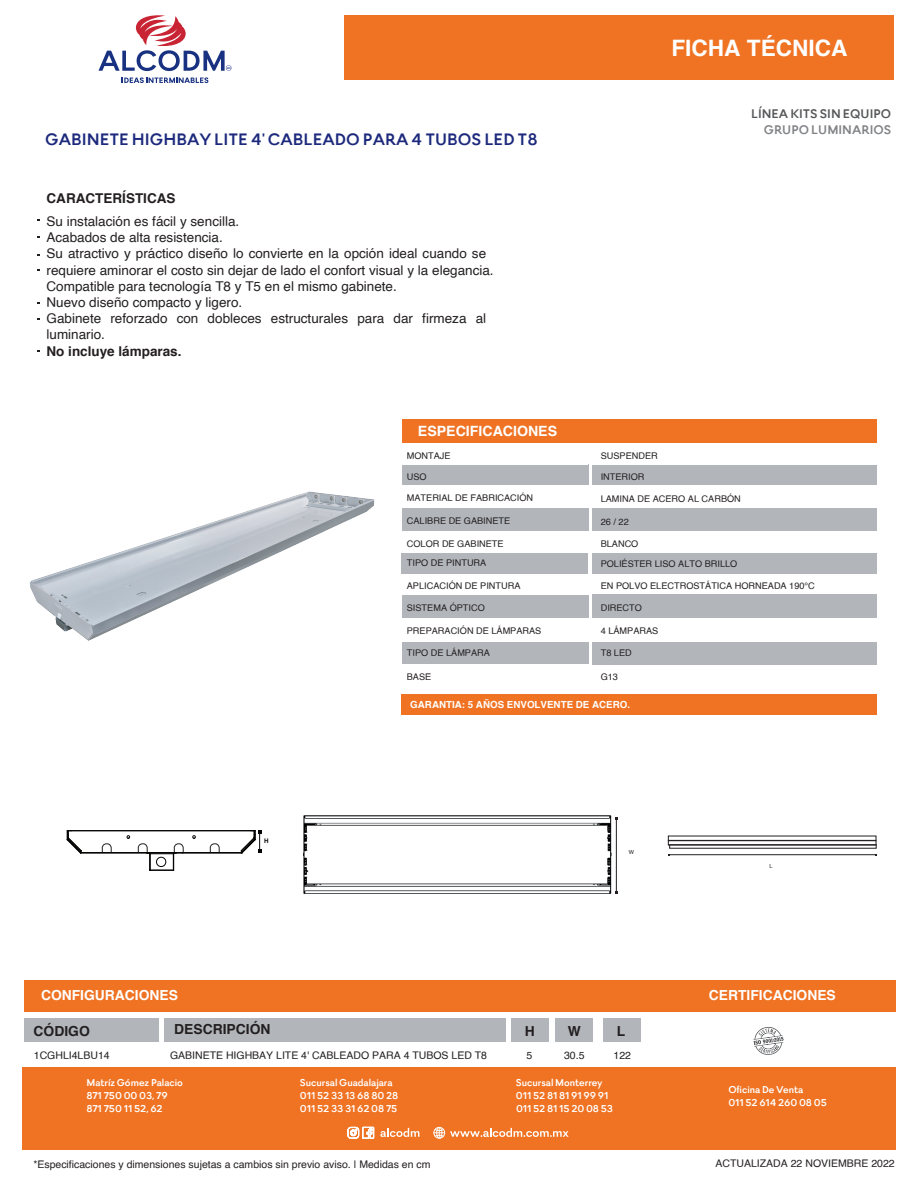
<style>
.page{position:relative;width:918px;height:1188px;background:#fff}
.page>*{position:absolute;margin:0;border:0;box-sizing:border-box;transform-origin:0 0}
.t1{font:700 22.65px "Helvetica";color:#fff}
.t2{font:700 18px "Firme";color:#1d297c}
.t3{font:700 14.1px "Helvetica";color:#fff}
.t4{font:700 13.8px "Helvetica";color:#fff}
.t5{font:700 13.8px "Helvetica";color:#231f20}
.t6{font:700 13.65px "Firme";color:#57585a}
.t7{font:700 13.65px "Firme";color:#808285}
.t8{font:13.5px/16.2px "Helvetica";color:#231f20}
.t9{font:700 13.5px "Helvetica";color:#231f20}
.t10{font:700 10.8px/13px "Firme";letter-spacing:-.01em;color:#fff}
.t11{font:10.5px "Helvetica";color:#231f20}
.t12{font:700 9.75px "Helvetica";color:#fff}
.t13{font:9.15px "Helvetica";color:#231f20}
.t14{font:700 6.3px "Arial";color:#050504}
.t15{font:5.55px "Helvetica";color:#231f20}
</style>
<div class="page">
<div style="left:668px;top:840px;width:208px;height:5px;border:1px solid #231f20"></div>
<div style="left:669px;top:844px;width:207px;height:4px;border:1px solid #231f20"></div>
<hr style="left:669px;top:854px;width:207px;height:1px;background:#231f20">
<hr style="left:616px;top:818px;width:1px;height:75px;background:#231f20">
<img style="left:303px;top:815px;width:309px;height:79px">
<hr style="left:81px;top:853px;width:161px;height:1px;background:#050504">
<hr style="left:72px;top:830px;width:179px;height:1px;background:#050504">
<hr style="left:68px;top:831px;width:186px;height:1px;background:#050504">
<hr style="left:81px;top:852px;width:160px;height:1px;background:#050504">
<svg style="left:192px;top:835px;width:4px;height:4px"></svg>
<svg style="left:127px;top:835px;width:3px;height:4px"></svg>
<svg style="left:67px;top:830px;width:15px;height:24px"></svg>
<svg style="left:241px;top:830px;width:20px;height:24px"></svg>
<svg style="left:210px;top:843px;width:10px;height:9px"></svg>
<svg style="left:138px;top:843px;width:46px;height:28px"></svg>
<svg style="left:102px;top:843px;width:10px;height:9px"></svg>
<img style="left:29px;top:491px;width:346px;height:150px">
<svg style="left:753px;top:1027px;width:31px;height:28px"></svg>
<div style="left:24px;top:1018px;width:134px;height:24px;background:#b2b6bb"></div>
<div style="left:164px;top:1018px;width:342px;height:24px;background:#b2b6bb"></div>
<div style="left:511px;top:1018px;width:38px;height:24px;background:#b2b6bb"></div>
<div style="left:556px;top:1018px;width:37px;height:24px;background:#b2b6bb"></div>
<div style="left:603px;top:1018px;width:38px;height:24px;background:#b2b6bb"></div>
<div style="left:24px;top:981px;width:872px;height:31px;background:#ef7323"></div>
<div style="left:22px;top:1067px;width:874px;height:82px;background:#ef7323"></div>
<div style="left:433px;top:1127px;width:12px;height:12px;border:1px solid #fff;border-radius:50%"></div>
<svg style="left:434px;top:1127px;width:135px;height:12px"></svg>
<svg style="left:380px;top:1128px;width:39px;height:9px"></svg>
<svg style="left:347px;top:1127px;width:27px;height:12px"></svg>
<div style="left:402px;top:595px;width:186px;height:23px;background:#b2b6bb"></div>
<div style="left:402px;top:641px;width:186px;height:23px;background:#b2b6bb"></div>
<div style="left:592px;top:595px;width:285px;height:23px;background:#b2b6bb"></div>
<div style="left:592px;top:642px;width:285px;height:22px;background:#b2b6bb"></div>
<div style="left:402px;top:553px;width:186px;height:21px;background:#b2b6bb"></div>
<div style="left:592px;top:553px;width:285px;height:21px;background:#b2b6bb"></div>
<div style="left:402px;top:465px;width:186px;height:20px;background:#b2b6bb"></div>
<div style="left:402px;top:509px;width:186px;height:22px;background:#b2b6bb"></div>
<div style="left:592px;top:464px;width:285px;height:21px;background:#b2b6bb"></div>
<div style="left:592px;top:508px;width:285px;height:23px;background:#b2b6bb"></div>
<div style="left:402px;top:419px;width:475px;height:24px;background:#ef7323"></div>
<div style="left:401px;top:694px;width:476px;height:21px;background:#ef7323"></div>
<svg style="left:99px;top:15px;width:132px;height:56px"></svg>
<svg style="left:122px;top:77px;width:86px;height:6px"></svg>
<div style="left:344px;top:16px;width:549px;height:64px;background:#ef7323"></div>
<h1 class="t1" style="left:671px;top:30px;width:178px">FICHA TÉCNICA</h1>
<h2 class="t2" style="left:45px;top:128px;width:494px">GABINETE HIGHBAY LITE 4' CABLEADO PARA 4 TUBOS LED T8</h2>
<p class="t9" style="left:47px;top:188px;width:130px">CARACTERÍSTICAS</p>
<p class="t8" style="left:47px;top:214px;width:449px">Su instalación es fácil y sencilla.<br>Acabados de alta resistencia.<br>Su atractivo y práctico diseño lo convierte en la opción ideal cuando se requiere aminorar el costo sin dejar de lado el confort visual y la elegancia.<br>Compatible para tecnología T8 y T5 en el mismo gabinete.<br>Nuevo diseño compacto y ligero.<br>Gabinete reforzado con dobleces estructurales para dar firmeza al luminario.</p>
<p class="t9" style="left:47px;top:340px;width:137px">No incluye lámparas.</p>
<p class="t3" style="left:418px;top:419px;width:141px">ESPECIFICACIONES</p>
<p class="t13" style="left:407px;top:448px;width:45px">MONTAJE</p>
<p class="t13" style="left:407px;top:469px;width:21px">USO</p>
<p class="t13" style="left:407px;top:490px;width:128px">MATERIAL DE FABRICACIÓN</p>
<p class="t13" style="left:407px;top:514px;width:105px">CALIBRE DE GABINETE</p>
<p class="t13" style="left:407px;top:536px;width:98px">COLOR DE GABINETE</p>
<p class="t13" style="left:407px;top:556px;width:81px">TIPO DE PINTURA</p>
<p class="t13" style="left:407px;top:578px;width:115px">APLICACIÓN DE PINTURA</p>
<p class="t6" style="left:751px;top:106px;width:142px">LÍNEA KITS SIN EQUIPO</p>
<p class="t7" style="left:764px;top:121px;width:129px">GRUPO LUMINARIOS</p>
<p class="t13" style="left:601px;top:448px;width:59px">SUSPENDER</p>
<p class="t13" style="left:601px;top:469px;width:45px">INTERIOR</p>
<p class="t13" style="left:601px;top:492px;width:142px">LAMINA DE ACERO AL CARBÓN</p>
<p class="t13" style="left:601px;top:514px;width:30px">26 / 22</p>
<p class="t13" style="left:601px;top:537px;width:39px">BLANCO</p>
<p class="t13" style="left:601px;top:556px;width:138px">POLIÉSTER LISO ALTO BRILLO</p>
<p class="t13" style="left:601px;top:579px;width:216px">EN POLVO ELECTROSTÁTICA HORNEADA 190°C</p>
<p class="t13" style="left:407px;top:601px;width:79px">SISTEMA ÓPTICO</p>
<p class="t13" style="left:407px;top:646px;width:85px">TIPO DE LÁMPARA</p>
<p class="t13" style="left:407px;top:670px;width:26px">BASE</p>
<p class="t13" style="left:601px;top:601px;width:43px">DIRECTO</p>
<p class="t13" style="left:601px;top:646px;width:33px">T8 LED</p>
<p class="t13" style="left:601px;top:670px;width:19px">G13</p>
<p class="t13" style="left:407px;top:623px;width:136px">PREPARACIÓN DE LÁMPARAS</p>
<p class="t13" style="left:601px;top:624px;width:59px">4 LÁMPARAS</p>
<p class="t14" style="left:264px;top:836px;width:6px">H</p>
<p class="t12" style="left:410px;top:697px;width:221px">GARANTIA: 5 AÑOS ENVOLVENTE DE ACERO.</p>
<p class="t15" style="left:629px;top:848px;width:7px">W</p>
<p class="t15" style="left:769px;top:862px;width:5px">L</p>
<p class="t4" style="left:41px;top:984px;width:139px">CONFIGURACIONES</p>
<p class="t4" style="left:709px;top:984px;width:129px">CERTIFICACIONES</p>
<p class="t5" style="left:34px;top:1020px;width:58px">CÓDIGO</p>
<p class="t5" style="left:174px;top:1018px;width:98px">DESCRIPCIÓN</p>
<p class="t5" style="left:525px;top:1020px;width:12px">H</p>
<p class="t5" style="left:568px;top:1020px;width:15px">W</p>
<p class="t5" style="left:617px;top:1020px;width:10px">L</p>
<p class="t11" style="left:34px;top:1047px;width:77px">1CGHLI4LBU14</p>
<p class="t11" style="left:170px;top:1047px;width:319px">GABINETE HIGHBAY LITE 4' CABLEADO PARA 4 TUBOS LED T8</p>
<p class="t11" style="left:526px;top:1047px;width:7px">5</p>
<p class="t11" style="left:564px;top:1047px;width:22px">30.5</p>
<p class="t11" style="left:614px;top:1047px;width:19px">122</p>
<p class="t10" style="left:86px;top:1076px;width:98px">Matríz Gómez Palacio<br>871 750 00 03, 79<br>871 750 11 52, 62</p>
<p class="t10" style="left:300px;top:1076px;width:100px">Sucursal Guadalajara<br>011 52 33 13 68 80 28<br>011 52 33 31 62 08 75</p>
<p class="t10" style="left:516px;top:1076px;width:99px">Sucursal Monterrey<br>011 52 81 81 91 99 91<br>011 52 81 15 20 08 53</p>
<p class="t10" style="left:728px;top:1083px;width:100px">Oficina De Venta<br>011 52 614 260 08 05</p>
<p class="t11" style="left:33px;top:1156px;width:399px">*Especificaciones y dimensiones sujetas a cambios sin previo aviso. | Medidas en cm</p>
<p class="t11" style="left:716px;top:1156px;width:181px">ACTUALIZADA 22 NOVIEMBRE 2022</p>
</div>
